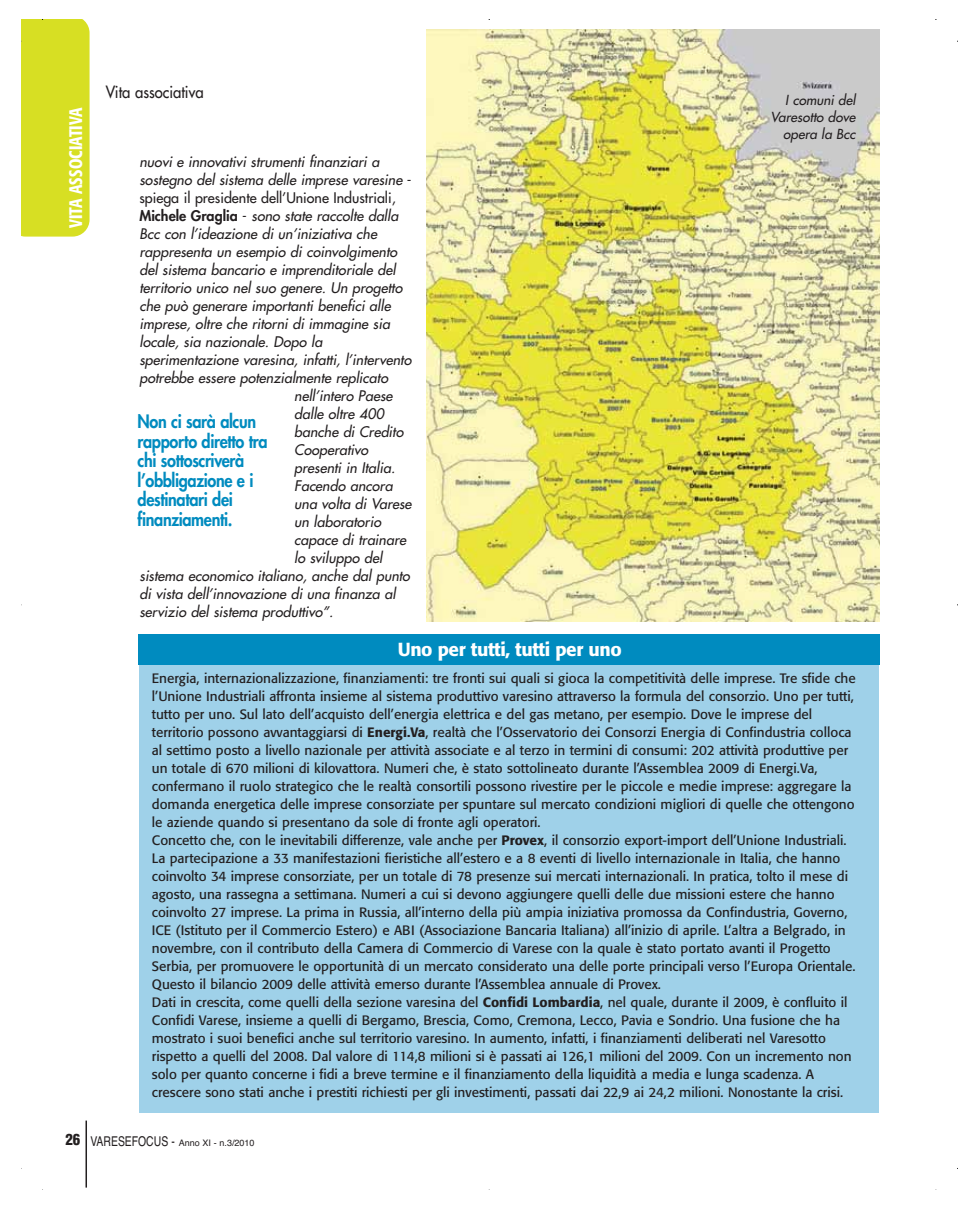
<style>
.page{position:relative;width:977px;height:1211px;background:#fff}
.page>*{position:absolute;margin:0;border:0;box-sizing:border-box;transform-origin:0 0}
.t1{font:500 18.75px "Formata";letter-spacing:-.025em;color:#fff}
.t2{font:800 18px/19.5px "Futura";letter-spacing:-.025em;color:#008bbf;scale:.9 1}
.t3{font:500 condensed 18px "Formata";color:#fff;scale:.9 1}
.t4{font:16.5px "Futura";color:#231f20;scale:.9 1}
.t5{font:italic 14.25px "Futura";color:#231f20}
.t6{font:14.25px "Futura";color:#231f20}
.t7{font:13.5px/18px "Formata";color:#231f20}
.t8{font:italic 13.5px/16.5px "Futura";color:#231f20;text-align:right}
.t9{font:9px "Helvetica";color:#231f20}
.s1{font-style:normal}
.s2{font-weight:800;font-style:normal}
.s3{font-weight:500}
.s4{font-weight:900;font-stretch:condensed;font-size:15px}
.s5{font-size:13.5px}
</style>
<div class="page">
<hr style="left:85px;top:1120px;width:2px;height:67px;background:#231f20">
<img style="left:426px;top:30px;width:453px;height:591px">
<div style="left:138px;top:664px;width:740px;height:448px;background:#9fd1e9"></div>
<div style="left:138px;top:634px;width:741px;height:30px;background:#008bbf"></div>
<div style="left:21px;top:20px;width:69px;height:216px;background:#d7df23"></div>
<h2 class="t3" style="left:68px;top:228px;width:135px;rotate:-90deg">VITA ASSOCIATIVA</h2>
<p class="t4" style="left:106px;top:84px;width:110px">Vita associativa</p>
<p class="t5" style="left:139px;top:155px;width:244px">nuovi e innovativi strumenti finanziari a</p>
<p class="t5" style="left:139px;top:173px;width:274px">sostegno del sistema delle imprese varesine <span class="s1">-</span></p>
<p class="t6" style="left:139px;top:191px;width:258px">spiega il presidente dell’Unione Industriali,</p>
<p class="t5" style="left:139px;top:209px;width:263px"><span class="s2">M i c h e l e G ra g l i a</span> <span class="s1">-</span> sono state raccolte dalla</p>
<p class="t5" style="left:139px;top:227px;width:241px">Bcc con l’ideazione di un’iniziativa che</p>
<p class="t5" style="left:139px;top:245px;width:262px">rappresenta un esempio di coinvolgimento</p>
<p class="t5" style="left:139px;top:263px;width:260px">del sistema bancario e imprenditoriale del</p>
<p class="t5" style="left:139px;top:281px;width:267px">territorio unico nel suo genere. Un progetto</p>
<p class="t5" style="left:139px;top:299px;width:255px">che può generare importanti benefici alle</p>
<p class="t5" style="left:139px;top:317px;width:254px">imprese, oltre che ritorni di immagine sia</p>
<p class="t5" style="left:139px;top:335px;width:187px">locale, sia nazionale. Dopo la</p>
<p class="t5" style="left:139px;top:353px;width:276px">sperimentazione varesina, infatti, l’intervento</p>
<p class="t5" style="left:139px;top:371px;width:253px">potrebbe essere potenzialmente replicato</p>
<p class="t5" style="left:294px;top:389px;width:102px">nell’intero Paese</p>
<p class="t5" style="left:294px;top:407px;width:94px">dalle oltre 400</p>
<p class="t5" style="left:294px;top:425px;width:113px">banche di Credito</p>
<p class="t5" style="left:294px;top:443px;width:78px">Cooperativo</p>
<p class="t5" style="left:294px;top:461px;width:105px">presenti in Italia.</p>
<p class="t5" style="left:294px;top:479px;width:102px">Facendo ancora</p>
<p class="t5" style="left:294px;top:497px;width:121px">una volta di Varese</p>
<p class="t5" style="left:294px;top:515px;width:91px">un laboratorio</p>
<p class="t5" style="left:294px;top:533px;width:116px">capace di trainare</p>
<p class="t5" style="left:294px;top:551px;width:92px">lo sviluppo del</p>
<p class="t5" style="left:139px;top:569px;width:274px">sistema economico italiano, anche dal punto</p>
<p class="t5" style="left:139px;top:587px;width:260px">di vista dell’innovazione di una finanza al</p>
<p class="t5" style="left:139px;top:605px;width:198px">servizio del sistema produttivo”.</p>
<h2 class="t2" style="left:138px;top:413px;width:146px">Non ci sarà alcun rapporto diretto tra chi sottoscriverà l’obbligazione e i destinatari dei finanziamenti.</h2>
<p class="t8" style="left:770px;top:93px;width:89px">I comuni del<br>Varesotto dove opera la Bcc</p>
<h1 class="t1" style="left:398px;top:641px;width:225px">Uno per tutti, tutti per uno</h1>
<p class="t7" style="left:152px;top:670px;width:705px">Energia, internazionalizzazione, finanziamenti: tre fronti sui quali si gioca la competitività delle imprese. Tre sfide che l’Unione Industriali affronta insieme al sistema produttivo varesino attraverso la formula del consorzio. Uno per tutti, tutto per uno. Sul lato dell’acquisto dell’energia elettrica e del gas metano, per esempio. Dove le imprese del territorio possono avvantaggiarsi di <span class="s3">Energi.Va</span>, realtà che l’Osservatorio dei Consorzi Energia di Confindustria colloca al settimo posto a livello nazionale per attività associate e al terzo in termini di consumi: 202 attività produttive per un totale di 670 milioni di kilovattora. Numeri che, è stato sottolineato durante l’Assemblea 2009 di Energi.Va, confermano il ruolo strategico che le realtà consortili possono rivestire per le piccole e medie imprese: aggregare la domanda energetica delle imprese consorziate per spuntare sul mercato condizioni migliori di quelle che ottengono le aziende quando si presentano da sole di fronte agli operatori.<br>Concetto che, con le inevitabili differenze, vale anche per <span class="s3">Provex</span>, il consorzio export-import dell’Unione Industriali.<br>La partecipazione a 33 manifestazioni fieristiche all’estero e a 8 eventi di livello internazionale in Italia, che hanno coinvolto 34 imprese consorziate, per un totale di 78 presenze sui mercati internazionali. In pratica, tolto il mese di agosto, una rassegna a settimana. Numeri a cui si devono aggiungere quelli delle due missioni estere che hanno coinvolto 27 imprese. La prima in Russia, all’interno della più ampia iniziativa promossa da Confindustria, Governo, ICE (Istituto per il Commercio Estero) e ABI (Associazione Bancaria Italiana) all’inizio di aprile. L’altra a Belgrado, in novembre, con il contributo della Camera di Commercio di Varese con la quale è stato portato avanti il Progetto Serbia, per promuovere le opportunità di un mercato considerato una delle porte principali verso l’Europa Orientale.<br>Questo il bilancio 2009 delle attività emerso durante l’Assemblea annuale di Provex.<br>Dati in crescita, come quelli della sezione varesina del <span class="s3">Confidi Lombardia</span>, nel quale, durante il 2009, è confluito il Confidi Varese, insieme a quelli di Bergamo, Brescia, Como, Cremona, Lecco, Pavia e Sondrio. Una fusione che ha mostrato i suoi benefici anche sul territorio varesino. In aumento, infatti, i finanziamenti deliberati nel Varesotto rispetto a quelli del 2008. Dal valore di 114,8 milioni si è passati ai 126,1 milioni del 2009. Con un incremento non solo per quanto concerne i fidi a breve termine e il finanziamento della liquidità a media e lunga scadenza. A crescere sono stati anche i prestiti richiesti per gli investimenti, passati dai 22,9 ai 24,2 milioni. Nonostante la crisi.</p>
<p class="t9" style="left:65px;top:1139px;width:191px"><span class="s4">26</span> <span class="s5">VARESEFOCUS -</span> Anno XI - n.3/2010</p>
</div>
